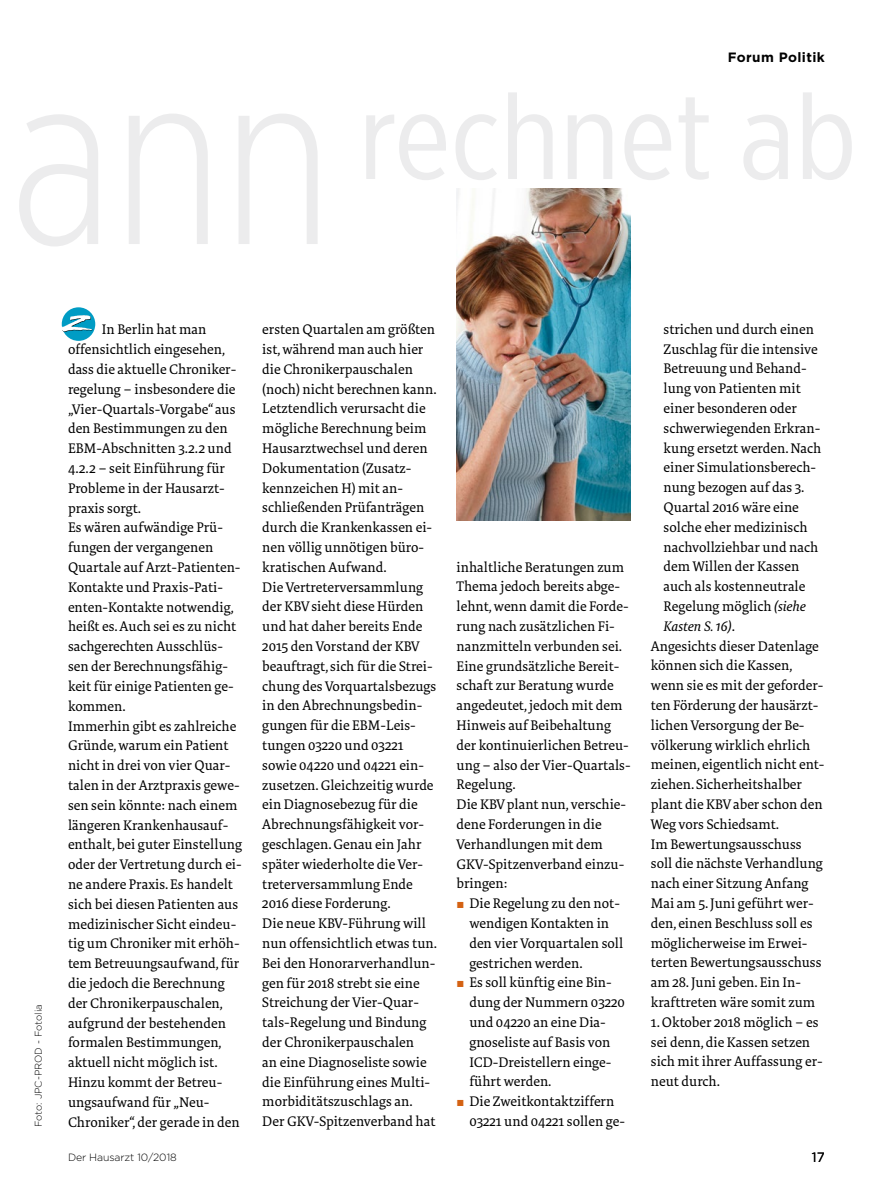
<style>
.page{position:relative;width:893px;height:1191px;background:#fff}
.page>*{position:absolute;margin:0;border:0;box-sizing:border-box;transform-origin:0 0}
.t1{font:14.25px/19.8px "Tundra Pro";color:#000}
.t2{font:italic 14.25px "Tundra Pro";color:#000}
.t3{font:700 13.5px "Gotham";letter-spacing:.03em;color:#000}
.t4{font:13.5px "Gotham";color:#000}
.t5{font:300 10.5px "Gotham";letter-spacing:-.01em;color:#000}
.t6{font:300 9.75px "Gotham";color:#000}
.s1{color:#d46213}
.s2{font-style:italic}
.s3{font-style:normal}
</style>
<div class="page">
<div style="left:62px;top:307px;width:33px;height:34px;background:#009cc4;border-radius:50%"></div>
<svg style="left:62px;top:315px;width:30px;height:17px"></svg>
<img style="left:457px;top:189px;width:174px;height:331px">
<p class="t3" style="left:728px;top:48px;width:99px">Forum Politik</p>
<p class="t6" style="left:32px;top:1127px;width:124px;rotate:-90deg">Foto: JPC-PROD - Fotolia</p>
<p class="t1" style="left:68px;top:320px;width:176px;text-indent:34px">In Berlin hat man offensichtlich eingesehen, dass die aktuelle Chroniker&shy;regelung – insbesondere die „Vier-Quartals-Vorgabe“ aus den Bestimmungen zu den<br>EBM-Abschnitten 3.2.2 und<br>4.2.2 – seit Einführung für<br>Probleme in der Hausarzt&shy;praxis sorgt.<br>Es wären aufwändige Prü&shy;fungen der vergangenen<br>Quartale auf Arzt-Patienten-<br>Kontakte und Praxis-Pati&shy;enten-Kontakte notwendig, heißt es. Auch sei es zu nicht sachgerechten Ausschlüs&shy;sen der Berechnungsfähig&shy;keit für einige Patienten ge&shy;kommen.<br>Immerhin gibt es zahlreiche<br>Gründe, warum ein Patient nicht in drei von vier Quar&shy;talen in der Arztpraxis gewe&shy;sen sein könnte: nach einem längeren Krankenhausauf&shy;enthalt, bei guter Einstellung oder der Vertretung durch ei&shy;ne andere Praxis. Es handelt sich bei diesen Patienten aus medizinischer Sicht eindeu&shy;tig um Chroniker mit erhöh&shy;tem Betreuungsaufwand, für die jedoch die Berechnung der Chronikerpauschalen, aufgrund der bestehenden formalen Bestimmungen, aktuell nicht möglich ist.<br>Hinzu kommt der Betreu&shy;ungsaufwand für „Neu-<br>Chroniker“, der gerade in den</p>
<p class="t1" style="left:262px;top:320px;width:176px">ersten Quartalen am größten ist, während man auch hier die Chronikerpauschalen (noch) nicht berechnen kann.<br>Letztendlich verursacht die mögliche Berechnung beim<br>Hausarztwechsel und deren<br>Dokumentation (Zusatz&shy;kennzeichen H) mit an&shy;schließenden Prüfanträgen durch die Krankenkassen ei&shy;nen völlig unnötigen büro&shy;kratischen Aufwand.<br>Die Vertreterversammlung der KBV sieht diese Hürden und hat daher bereits Ende<br>2015 den Vorstand der KBV beauftragt, sich für die Strei&shy;chung des Vorquartalsbezugs in den Abrechnungsbedin&shy;gungen für die EBM-Leis&shy;tungen 03220 und 03221 sowie 04220 und 04221 ein&shy;zusetzen. Gleichzeitig wurde ein Diagnosebezug für die<br>Abrechnungsfähigkeit vor&shy;geschlagen. Genau ein Jahr später wiederholte die Ver&shy;treterversammlung Ende<br>2016 diese Forderung.<br>Die neue KBV-Führung will nun offensichtlich etwas tun.<br>Bei den Honorarverhandlun&shy;gen für 2018 strebt sie eine<br>Streichung der Vier-Quar&shy;tals-Regelung und Bindung der Chronikerpauschalen<br>an eine Diagnoseliste sowie die Einführung eines Multi&shy;morbiditätszuschlags an.<br>Der GKV-Spitzenverband hat</p>
<p class="t5" style="left:68px;top:1150px;width:110px">Der Hausarzt 10/2018</p>
<p class="t1" style="left:457px;top:557px;width:176px">inhaltliche Beratungen zum<br>Thema jedoch bereits abge&shy;lehnt, wenn damit die Forde&shy;rung nach zusätzlichen Fi&shy;nanzmitteln verbunden sei.<br>Eine grundsätzliche Bereit&shy;schaft zur Beratung wurde angedeutet, jedoch mit dem<br>Hinweis auf Beibehaltung der kontinuierlichen Betreu&shy;ung – also der Vier-Quartals-<br>Regelung.<br>Die KBV plant nun, verschie&shy;dene Forderungen in die<br>Verhandlungen mit dem<br>GKV-Spitzenverband einzu&shy;bringen:</p>
<p class="t1" style="left:469px;top:894px;width:155px;text-indent:-13px"><span class="s1">▪</span> Die Regelung zu den not&shy;wendigen Kontakten in den vier Vorquartalen soll gestrichen werden.</p>
<p class="t1" style="left:469px;top:973px;width:157px;text-indent:-13px"><span class="s1">▪</span> Es soll künftig eine Bin&shy;dung der Nummern 03220 und 04220 an eine Dia&shy;gnoseliste auf Basis von<br>ICD-Dreistellern einge&shy;führt werden.</p>
<p class="t1" style="left:469px;top:1091px;width:157px;text-indent:-13px"><span class="s1">▪</span> Die Zweitkontaktziffern<br>03221 und 04221 sollen ge-</p>
<p class="t1" style="left:664px;top:319px;width:152px">strichen und durch einen</p>
<p class="t1" style="left:664px;top:339px;width:156px">Zuschlag für die intensive</p>
<p class="t1" style="left:664px;top:359px;width:145px">Betreuung und Behand-</p>
<p class="t1" style="left:664px;top:379px;width:139px">lung von Patienten mit</p>
<p class="t1" style="left:664px;top:398px;width:135px">einer besonderen oder</p>
<p class="t1" style="left:664px;top:418px;width:158px">schwerwiegenden Erkran-</p>
<p class="t1" style="left:664px;top:438px;width:159px">kung ersetzt werden. Nach</p>
<p class="t1" style="left:664px;top:458px;width:154px">einer Simulationsberech-</p>
<p class="t1" style="left:664px;top:478px;width:142px">nung bezogen auf das 3.</p>
<p class="t1" style="left:664px;top:497px;width:137px">Quartal 2016 wäre eine</p>
<p class="t1" style="left:664px;top:517px;width:145px">solche eher medizinisch</p>
<p class="t1" style="left:664px;top:537px;width:156px">nachvollziehbar und nach</p>
<p class="t1" style="left:664px;top:557px;width:137px">dem Willen der Kassen</p>
<p class="t1" style="left:664px;top:577px;width:143px">auch als kostenneutrale</p>
<p class="t1" style="left:664px;top:596px;width:144px">Regelung möglich <span class="s2">(siehe</span></p>
<p class="t2" style="left:664px;top:617px;width:73px">Kasten S. 16)<span class="s3">.</span></p>
<p class="t1" style="left:651px;top:636px;width:169px">Angesichts dieser Datenlage</p>
<p class="t1" style="left:651px;top:656px;width:143px">können sich die Kassen,</p>
<p class="t1" style="left:651px;top:676px;width:174px">wenn sie es mit der geforder-</p>
<p class="t1" style="left:651px;top:695px;width:169px">ten Förderung der hausärzt-</p>
<p class="t1" style="left:651px;top:715px;width:155px">lichen Versorgung der Be-</p>
<p class="t1" style="left:651px;top:735px;width:161px">völkerung wirklich ehrlich</p>
<p class="t1" style="left:651px;top:755px;width:175px">meinen, eigentlich nicht ent-</p>
<p class="t1" style="left:651px;top:774px;width:153px">ziehen. Sicherheitshalber</p>
<p class="t1" style="left:651px;top:794px;width:173px">plant die KBV aber schon den</p>
<p class="t1" style="left:651px;top:814px;width:130px">Weg vors Schiedsamt.</p>
<p class="t1" style="left:651px;top:834px;width:152px">Im Bewertungsausschuss</p>
<p class="t1" style="left:651px;top:854px;width:174px">soll die nächste Verhandlung</p>
<p class="t1" style="left:651px;top:873px;width:159px">nach einer Sitzung Anfang</p>
<p class="t1" style="left:651px;top:893px;width:164px">Mai am 5. Juni geführt wer-</p>
<p class="t1" style="left:651px;top:913px;width:163px">den, einen Beschluss soll es</p>
<p class="t1" style="left:651px;top:933px;width:158px">möglicherweise im Erwei-</p>
<p class="t1" style="left:651px;top:953px;width:172px">terten Bewertungsausschuss</p>
<p class="t1" style="left:651px;top:972px;width:152px">am 28. Juni geben. Ein In-</p>
<p class="t1" style="left:651px;top:992px;width:166px">krafttreten wäre somit zum</p>
<p class="t1" style="left:651px;top:1012px;width:173px">1. Oktober 2018 möglich – es sei denn, die Kassen setzen sich mit ihrer Auffassung er&shy;neut durch.</p>
<p class="t4" style="left:812px;top:1148px;width:15px">17</p>
</div>
